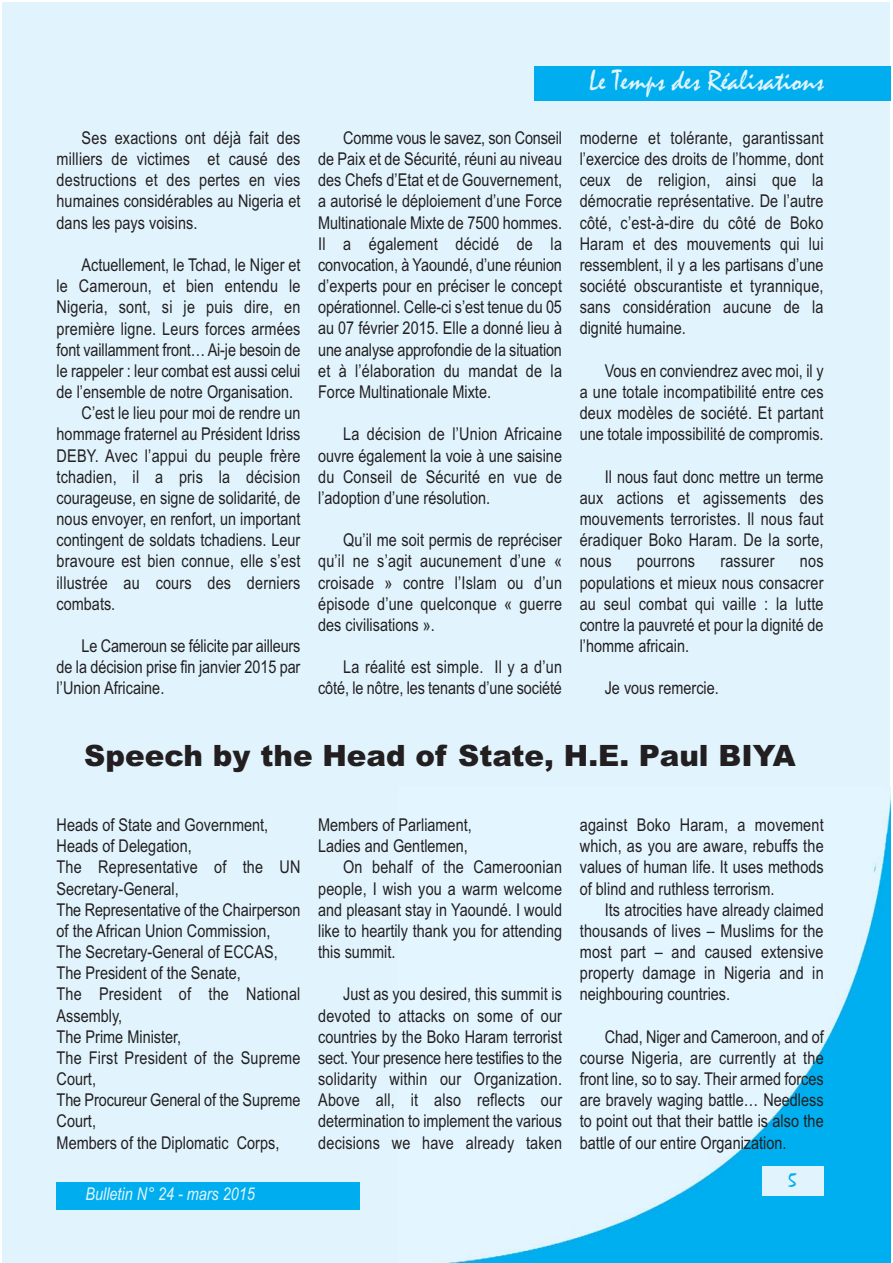
<style>
.page{position:relative;width:893px;height:1263px;background:#fff}
.page>*{position:absolute;margin:0;border:0;box-sizing:border-box;transform-origin:0 0}
.t1{font:900 29.4px "Arial";color:#231f20}
.t2{font:29.4px "Mistral";color:#e1f4fd}
.t3{font:20.55px "Mistral";color:#00aeef}
.t4{font:17.7px/21.1px "Arial Narrow";color:#231f20;text-align:justify}
.t5{font:italic 17.7px "Arial Narrow";color:#e1f4fd}
</style>
<div class="page">
<div style="left:4px;top:2px;width:886px;height:1261px;background:#e1f4fd"></div>
<div style="left:57px;top:1182px;width:303px;height:27px;background:#00aeef"></div>
<div style="left:534px;top:67px;width:356px;height:34px;background:#00aeef"></div>
<hr style="left:2px;top:2px;width:2px;height:1261px;background:#e1f4fd">
<img style="left:447px;top:803px;width:443px;height:460px">
<div style="left:761px;top:1167px;width:62px;height:29px;background:#e1f4fd"></div>
<p class="t4" style="left:57px;top:129px;width:245px;text-indent:25px">Ses exactions ont déjà fait des milliers de victimes et causé des destructions et des pertes en vies humaines considérables au Nigeria et dans les pays voisins.</p>
<p class="t4" style="left:82px;top:256px;width:220px">Actuellement, le Tchad, le Niger et</p>
<p class="t4" style="left:57px;top:277px;width:245px">le Cameroun, et bien entendu le</p>
<p class="t4" style="left:57px;top:298px;width:245px">Nigeria, sont, si je puis dire, en</p>
<p class="t4" style="left:57px;top:319px;width:245px">première ligne. Leurs forces armées</p>
<p class="t4" style="left:57px;top:341px;width:245px">font vaillamment front… Ai-je besoin de</p>
<p class="t4" style="left:57px;top:362px;width:245px">le rappeler : leur combat est aussi celui</p>
<p class="t4" style="left:57px;top:383px;width:238px">de l’ensemble de notre Organisation.</p>
<p class="t4" style="left:82px;top:404px;width:220px">C’est le lieu pour moi de rendre un</p>
<p class="t4" style="left:57px;top:425px;width:245px">hommage fraternel au Président Idriss</p>
<p class="t4" style="left:57px;top:446px;width:245px">DEBY. Avec l’appui du peuple frère</p>
<p class="t4" style="left:57px;top:468px;width:245px">tchadien, il a pris la décision</p>
<p class="t4" style="left:57px;top:489px;width:245px">courageuse, en signe de solidarité, de</p>
<p class="t4" style="left:57px;top:510px;width:245px">nous envoyer, en renfort, un important</p>
<p class="t4" style="left:57px;top:531px;width:245px">contingent de soldats tchadiens. Leur</p>
<p class="t4" style="left:57px;top:552px;width:245px">bravoure est bien connue, elle s’est</p>
<p class="t4" style="left:57px;top:574px;width:245px">illustrée au cours des derniers</p>
<p class="t4" style="left:57px;top:595px;width:60px">combats.</p>
<p class="t4" style="left:57px;top:637px;width:245px;text-indent:25px">Le Cameroun se félicite par ailleurs de la décision prise fin janvier 2015 par l’Union Africaine.</p>
<p class="t4" style="left:318px;top:129px;width:245px;text-indent:25px">Comme vous le savez, son Conseil de Paix et de Sécurité, réuni au niveau des Chefs d’Etat et de Gouvernement, a autorisé le déploiement d’une Force Multinationale Mixte de 7500 hommes.<br>Il a également décidé de la convocation, à Yaoundé, d’une réunion d’experts pour en préciser le concept opérationnel. Celle-ci s’est tenue du 05 au 07 février 2015. Elle a donné lieu à une analyse approfondie de la situation et à l’élaboration du mandat de la Force Multinationale Mixte.</p>
<p class="t4" style="left:318px;top:425px;width:245px;text-indent:25px">La décision de l’Union Africaine ouvre également la voie à une saisine du Conseil de Sécurité en vue de l’adoption d’une résolution.</p>
<p class="t4" style="left:318px;top:531px;width:245px;text-indent:25px">Qu’il me soit permis de repréciser qu’il ne s’agit aucunement d’une « croisade » contre l’Islam ou d’un épisode d’une quelconque « guerre des civilisations ».</p>
<p class="t4" style="left:318px;top:658px;width:245px;text-align:right">La réalité est simple. Il y a d’un côté, le nôtre, les tenants d’une société</p>
<h1 class="t2" style="left:589px;top:69px;width:236px">Le Temps des Réalisations</h1>
<p class="t4" style="left:580px;top:129px;width:245px">moderne et tolérante, garantissant l’exercice des droits de l’homme, dont ceux de religion, ainsi que la démocratie représentative. De l’autre côté, c’est-à-dire du côté de Boko Haram et des mouvements qui lui ressemblent, il y a les partisans d’une société obscurantiste et tyrannique, sans considération aucune de la dignité humaine.</p>
<p class="t4" style="left:580px;top:362px;width:245px;text-indent:25px">Vous en conviendrez avec moi, il y a une totale incompatibilité entre ces deux modèles de société. Et partant une totale impossibilité de compromis.</p>
<p class="t4" style="left:580px;top:468px;width:245px;text-indent:25px">Il nous faut donc mettre un terme aux actions et agissements des mouvements terroristes. Il nous faut éradiquer Boko Haram. De la sorte, nous</p>
<p class="t4" style="left:580px;top:552px;width:245px;text-indent:220px">nos populations et mieux nous consacrer au seul combat qui vaille : la lutte contre la pauvreté et pour la dignité de l’homme africain.</p>
<p class="t4" style="left:605px;top:679px;width:116px">Je vous remercie.</p>
<p class="t4" style="left:637px;top:552px;width:60px">pourrons</p>
<p class="t4" style="left:720px;top:552px;width:56px">rassurer</p>
<h1 class="t1" style="left:84px;top:745px;width:713px">Speech by the Head of State, H.E. Paul BIYA</h1>
<p class="t4" style="left:57px;top:816px;width:245px;text-align:left">Heads of State and Government,<br>Heads of Delegation,<br>The Representative of the UN<br>Secretary-General,<br>The Representative of the Chairperson of the African Union Commission,<br>The Secretary-General of ECCAS,<br>The President of the Senate,<br>The President of the National<br>Assembly,<br>The Prime Minister,<br>The First President of the Supreme<br>Court,<br>The Procureur General of the Supreme<br>Court,<br>Members of the Diplomatic Corps,</p>
<p class="t4" style="left:318px;top:816px;width:155px">Members of Parliament,</p>
<p class="t4" style="left:318px;top:837px;width:151px">Ladies and Gentlemen,</p>
<p class="t4" style="left:343px;top:858px;width:220px">On behalf of the Cameroonian</p>
<p class="t4" style="left:318px;top:879px;width:245px">people, I wish you a warm welcome</p>
<p class="t4" style="left:318px;top:901px;width:245px">and pleasant stay in Yaoundé. I would</p>
<p class="t4" style="left:318px;top:922px;width:245px">like to heartily thank you for attending</p>
<p class="t4" style="left:318px;top:943px;width:79px">this summit.</p>
<p class="t4" style="left:318px;top:985px;width:245px;text-indent:25px">Just as you desired, this summit is devoted to attacks on some of our countries by the Boko Haram terrorist sect. Your presence here testifies to the solidarity within our Organization.<br>Above all, it also reflects our determination to implement the various decisions we have already taken</p>
<p class="t5" style="left:86px;top:1188px;width:170px">Bulletin N° 24 - mars 2015</p>
<p class="t4" style="left:580px;top:816px;width:245px">against Boko Haram, a movement which, as you are aware, rebuffs the values of human life. It uses methods of blind and ruthless terrorism.</p>
<p class="t4" style="left:580px;top:901px;width:245px;text-indent:25px">Its atrocities have already claimed thousands of lives – Muslims for the most part – and caused extensive property damage in Nigeria and in neighbouring countries.</p>
<p class="t4" style="left:580px;top:1028px;width:245px;text-indent:25px">Chad, Niger and Cameroon, and of course Nigeria, are currently at the front line, so to say. Their armed forces are bravely waging battle… Needless to point out that their battle is also the battle of our entire Organization.</p>
<p class="t3" style="left:788px;top:1171px;width:10px">5</p>
</div>
